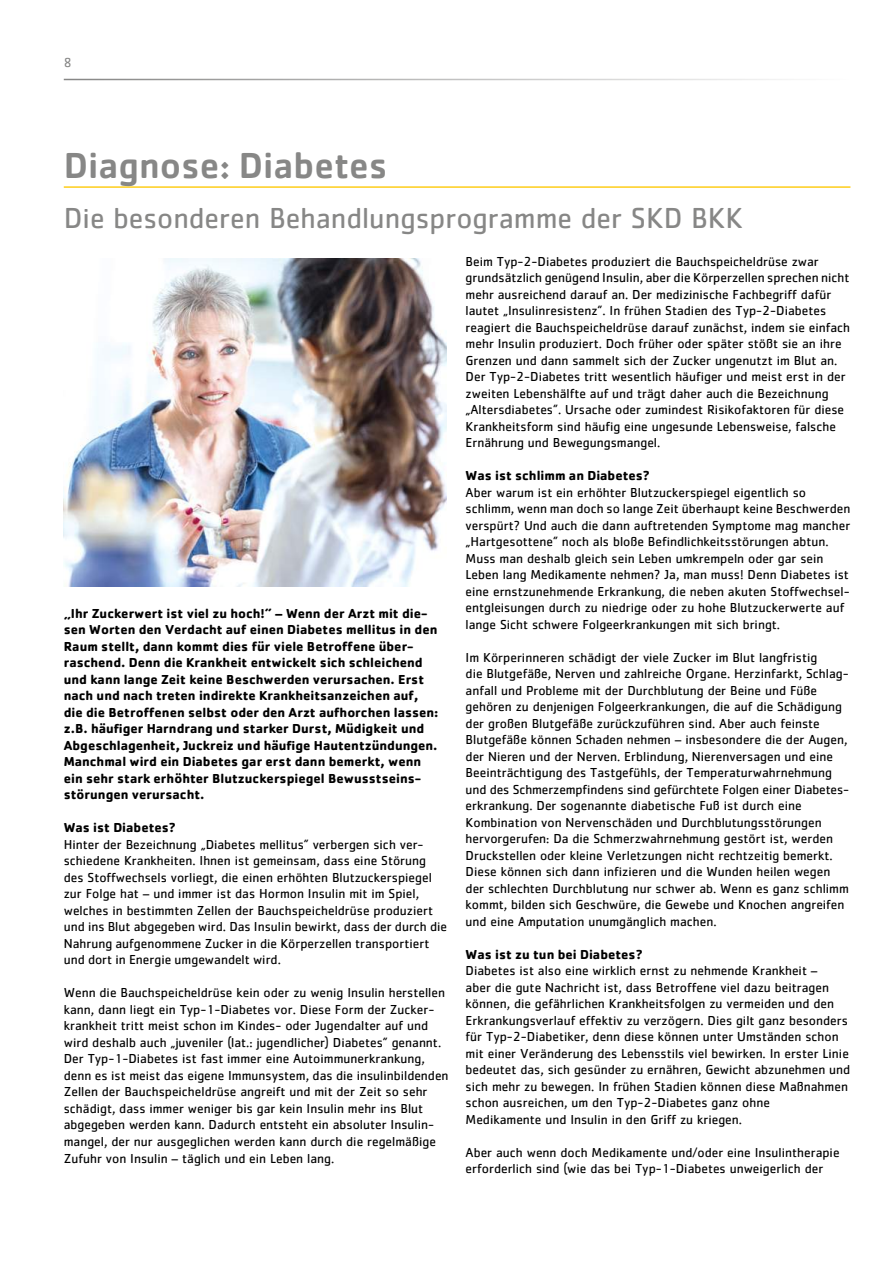
<style>
.page{position:relative;width:893px;height:1263px;background:#fff}
.page>*{position:absolute;margin:0;border:0;box-sizing:border-box;transform-origin:0 0}
.t1{font:500 37.5px "Cachet";color:#878786}
.t2{font:30px "Cachet";color:#878786}
.t3{font:13.5px/16.5px "Cachet";color:#000}
.t4{font:700 13.5px/16.5px "Cachet";color:#000}
.t5{font:13.5px "Cachet";color:#878786}
</style>
<div class="page">
<hr style="left:64px;top:79px;width:785px;height:1px;background:#878786">
<hr style="left:64px;top:186px;width:786px;height:2px;background:#fecd1a">
<img style="left:64px;top:259px;width:382px;height:328px">
<p class="t5" style="left:64px;top:55px;width:9px">8</p>
<h1 class="t1" style="left:64px;top:142px;width:325px">Diagnose: Diabetes</h1>
<h2 class="t2" style="left:64px;top:200px;width:681px">Die besonderen Behandlungsprogramme der SKD BKK</h2>
<p class="t4" style="left:64px;top:605px;width:376px">„Ihr Zuckerwert ist viel zu hoch!” – Wenn der Arzt mit die&shy;sen Worten den Verdacht auf einen Diabetes mellitus in den Raum stellt, dann kommt dies für viele Betroffene über&shy;raschend. Denn die Krankheit entwickelt sich schleichend und kann lange Zeit keine Beschwerden verursachen. Erst nach und nach treten indirekte Krankheitsanzeichen auf, die die Betroffenen selbst oder den Arzt aufhorchen lassen: z.B. häufiger Harndrang und starker Durst, Müdigkeit und Abgeschlagenheit, Juckreiz und häufige Hautentzündungen.<br>Manchmal wird ein Diabetes gar erst dann bemerkt, wenn ein sehr stark erhöhter Blutzuckerspiegel Bewusstseins&shy;störungen verursacht.</p>
<p class="t4" style="left:64px;top:819px;width:114px">Was ist Diabetes?</p>
<p class="t3" style="left:64px;top:836px;width:385px">Hinter der Bezeichnung „Diabetes mellitus” verbergen sich ver&shy;schiedene Krankheiten. Ihnen ist gemeinsam, dass eine Störung des Stoffwechsels vorliegt, die einen erhöhten Blutzuckerspiegel zur Folge hat – und immer ist das Hormon Insulin mit im Spiel, welches in bestimmten Zellen der Bauchspeicheldrüse produziert und ins Blut abgegeben wird. Das Insulin bewirkt, dass der durch die Nahrung aufgenommene Zucker in die Körperzellen transportiert und dort in Energie umgewandelt wird.</p>
<p class="t3" style="left:64px;top:984px;width:386px">Wenn die Bauchspeicheldrüse kein oder zu wenig Insulin herstellen kann, dann liegt ein Typ-1-Diabetes vor. Diese Form der Zucker&shy;krankheit tritt meist schon im Kindes- oder Jugendalter auf und wird deshalb auch „juveniler (lat.: jugendlicher) Diabetes” genannt.<br>Der Typ-1-Diabetes ist fast immer eine Autoimmunerkrankung, denn es ist meist das eigene Immunsystem, das die insulinbildenden Zellen der Bauchspeicheldrüse angreift und mit der Zeit so sehr schädigt, dass immer weniger bis gar kein Insulin mehr ins Blut abgegeben werden kann. Dadurch entsteht ein absoluter Insulin&shy;mangel, der nur ausgeglichen werden kann durch die regelmäßige Zufuhr von Insulin – täglich und ein Leben lang.</p>
<p class="t3" style="left:466px;top:253px;width:386px">Beim Typ-2-Diabetes produziert die Bauchspeicheldrüse zwar grundsätzlich genügend Insulin, aber die Körperzellen sprechen nicht mehr ausreichend darauf an. Der medizinische Fachbegriff dafür lautet „Insulinresistenz”. In frühen Stadien des Typ-2-Diabetes reagiert die Bauchspeicheldrüse darauf zunächst, indem sie einfach mehr Insulin produziert. Doch früher oder später stößt sie an ihre Grenzen und dann sammelt sich der Zucker ungenutzt im Blut an.<br>Der Typ-2-Diabetes tritt wesentlich häufiger und meist erst in der zweiten Lebenshälfte auf und trägt daher auch die Bezeichnung „Altersdiabetes”. Ursache oder zumindest Risikofaktoren für diese Krankheitsform sind häufig eine ungesunde Lebensweise, falsche Ernährung und Bewegungsmangel.</p>
<p class="t4" style="left:466px;top:467px;width:186px">Was ist schlimm an Diabetes?</p>
<p class="t3" style="left:466px;top:484px;width:386px">Aber warum ist ein erhöhter Blutzuckerspiegel eigentlich so schlimm, wenn man doch so lange Zeit überhaupt keine Beschwerden verspürt? Und auch die dann auftretenden Symptome mag mancher „Hartgesottene” noch als bloße Befindlichkeitsstörungen abtun.<br>Muss man deshalb gleich sein Leben umkrempeln oder gar sein Leben lang Medikamente nehmen? Ja, man muss! Denn Diabetes ist eine ernstzunehmende Erkrankung, die neben akuten Stoffwechsel&shy;entgleisungen durch zu niedrige oder zu hohe Blutzuckerwerte auf lange Sicht schwere Folgeerkrankungen mit sich bringt.</p>
<p class="t3" style="left:466px;top:649px;width:385px">Im Körperinneren schädigt der viele Zucker im Blut langfristig<br>die Blutgefäße, Nerven und zahlreiche Organe. Herzinfarkt, Schlag&shy;anfall und Probleme mit der Durchblutung der Beine und Füße gehören zu denjenigen Folgeerkrankungen, die auf die Schädigung der großen Blutgefäße zurückzuführen sind. Aber auch feinste Blutgefäße können Schaden nehmen – insbesondere die der Augen, der Nieren und der Nerven. Erblindung, Nierenversagen und eine Beeinträchtigung des Tastgefühls, der Temperaturwahrnehmung und des Schmerzempfindens sind gefürchtete Folgen einer Diabetes&shy;erkrankung. Der sogenannte diabetische Fuß ist durch eine Kombination von Nervenschäden und Durchblutungsstörungen hervorgerufen: Da die Schmerzwahrnehmung gestört ist, werden Druckstellen oder kleine Verletzungen nicht rechtzeitig bemerkt.<br>Diese können sich dann infizieren und die Wunden heilen wegen der schlechten Durchblutung nur schwer ab. Wenn es ganz schlimm kommt, bilden sich Geschwüre, die Gewebe und Knochen angreifen und eine Amputation unumgänglich machen.</p>
<p class="t4" style="left:466px;top:945px;width:179px">Was ist zu tun bei Diabetes?</p>
<p class="t3" style="left:466px;top:962px;width:386px">Diabetes ist also eine wirklich ernst zu nehmende Krankheit –<br>aber die gute Nachricht ist, dass Betroffene viel dazu beitragen können, die gefährlichen Krankheitsfolgen zu vermeiden und den Erkrankungsverlauf effektiv zu verzögern. Dies gilt ganz besonders für Typ-2-Diabetiker, denn diese können unter Umständen schon mit einer Veränderung des Lebensstils viel bewirken. In erster Linie bedeutet das, sich gesünder zu ernähren, Gewicht abzunehmen und sich mehr zu bewegen. In frühen Stadien können diese Maßnahmen schon ausreichen, um den Typ-2-Diabetes ganz ohne<br>Medikamente und Insulin in den Griff zu kriegen.</p>
<p class="t3" style="left:466px;top:1144px;width:375px">Aber auch wenn doch Medikamente und/oder eine Insulintherapie erforderlich sind (wie das bei Typ-1-Diabetes unweigerlich der</p>
</div>
